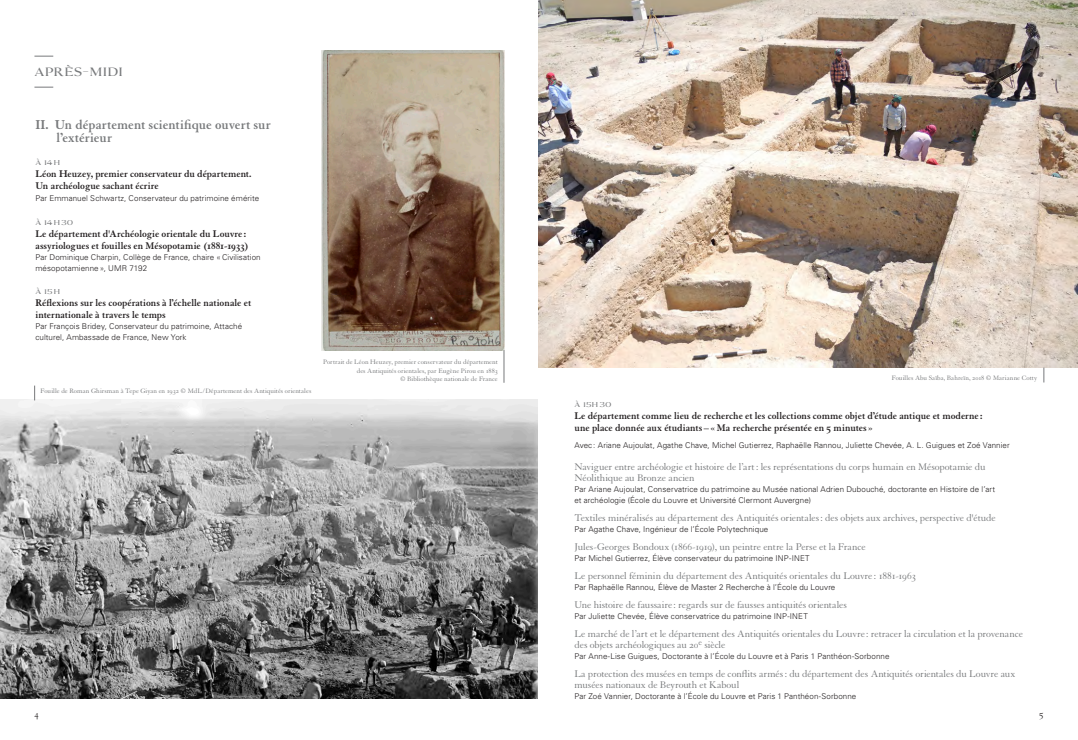
<style>
.page{position:relative;width:1078px;height:740px;background:#fff}
.page>*{position:absolute;margin:0;border:0;box-sizing:border-box;transform-origin:0 0}
.t1{font:700 14px/13px "Granjon LT Std";letter-spacing:.005em;color:#77797b}
.t2{font:12px "Louvre Serif Med SC950";letter-spacing:-.025em;color:#77797b}
.t3{font:10.5px/11px "Granjon LT Std";letter-spacing:-.015em;color:#77797b}
.t4{font:700 10.5px/12px "Granjon LT Std";color:#231f20}
.t5{font:10.5px/11px "Granjon LT Std";letter-spacing:.005em;color:#77797b}
.t6{font:10.5px "Granjon LT Std";letter-spacing:-.035em;color:#77797b}
.t7{font:10px "Granjon LT Std";color:#231f20}
.t8{font:300 8px/11px "Univers LT Std";letter-spacing:.01em;color:#231f20}
.t9{font:7px/8.4px "Granjon LT Std";color:#77797b;text-align:right}
.t10{font:7px "Louvre Serif Med SC950";letter-spacing:.015em;color:#77797b}
</style>
<div class="page">
<svg style="left:34px;top:56px;width:19px;height:1px"></svg>
<svg style="left:34px;top:87px;width:19px;height:1px"></svg>
<img style="left:322px;top:50px;width:182px;height:300px">
<img style="left:0;top:400px;width:537px;height:298px">
<img style="left:539px;top:0;width:538px;height:368px">
<hr style="left:503px;top:350px;width:1px;height:33px;background:#77797b">
<svg style="left:34px;top:386px;width:1px;height:14px"></svg>
<svg style="left:1043px;top:368px;width:1px;height:14px"></svg>
<h2 class="t2" style="left:34px;top:64px;width:90px">APRÈS-MIDI</h2>
<h1 class="t1" style="left:57px;top:118px;width:215px;text-indent:-21px">II. Un département scientifique ouvert sur l’extérieur</h1>
<p class="t10" style="left:35px;top:158px;width:26px">À 14H</p>
<h3 class="t4" style="left:35px;top:168px;width:217px">Léon Heuzey, premier conservateur du département.<br>Un archéologue sachant écrire</h3>
<p class="t8" style="left:35px;top:193px;width:225px">Par Emmanuel Schwartz, Conservateur du patrimoine émérite</p>
<p class="t10" style="left:35px;top:218px;width:39px">À 14H30</p>
<h3 class="t4" style="left:35px;top:228px;width:215px">Le département d'Archéologie orientale du Louvre : assyriologues et fouilles en Mésopotamie (1881-1933)</h3>
<p class="t8" style="left:35px;top:252px;width:227px">Par Dominique Charpin, Collège de France, chaire «Civilisation mésopotamienne», UMR 7192</p>
<p class="t10" style="left:35px;top:287px;width:26px">À 15H</p>
<h3 class="t4" style="left:35px;top:297px;width:217px">Réflexions sur les coopérations à l’échelle nationale et internationale à travers le temps</h3>
<p class="t8" style="left:35px;top:321px;width:208px">Par François Bridey, Conservateur du patrimoine, Attaché culturel, Ambassade de France, New York</p>
<p class="t9" style="left:40px;top:387px;width:272px">Fouille de Roman Ghirsman à Tepe Giyan en 1932 © MdL/Département des Antiquités orientales</p>
<p class="t9" style="left:323px;top:358px;width:176px">Portrait de Léon Heuzey, premier conservateur du département des Antiquités orientales, par Eugène Pirou en 1883<br>© Bibliothèque nationale de France</p>
<p class="t9" style="left:891px;top:374px;width:147px">Fouilles Abu Saïba, Bahreïn, 2018 © Marianne Cotty</p>
<p class="t10" style="left:574px;top:400px;width:39px">À 15H30</p>
<h3 class="t4" style="left:574px;top:410px;width:409px">Le département comme lieu de recherche et les collections comme objet d’étude antique et moderne : une place donnée aux étudiants –«Ma recherche présentée en 5 minutes »</h3>
<p class="t8" style="left:574px;top:440px;width:436px">Avec: Ariane Aujoulat, Agathe Chave, Michel Gutierrez, Raphaëlle Rannou, Juliette Chevée, A. L. Guigues et Zoé Vannier</p>
<h3 class="t3" style="left:574px;top:461px;width:412px">Naviguer entre archéologie et histoire de l’art: les représentations du corps humain en Mésopotamie du<br>Néolithique au Bronze ancien</h3>
<p class="t8" style="left:574px;top:484px;width:422px">Par Ariane Aujoulat, Conservatrice du patrimoine au Musée national Adrien Dubouché, doctorante en Histoire de l’art et archéologie (École du Louvre et Université Clermont Auvergne)</p>
<h3 class="t3" style="left:574px;top:512px;width:422px">Textiles minéralisés au département des Antiquités orientales: des objets aux archives, perspective d'étude</h3>
<p class="t8" style="left:574px;top:524px;width:195px">Par Agathe Chave, Ingénieur de l’École Polytechnique</p>
<h3 class="t6" style="left:574px;top:541px;width:293px">Jules-Georges Bondoux (1866-1919), un peintre entre la Perse et la France</h3>
<p class="t8" style="left:574px;top:553px;width:237px">Par Michel Gutierrez, Élève conservateur du patrimoine INP-INET</p>
<h3 class="t3" style="left:574px;top:570px;width:343px">Le personnel féminin du département des Antiquités orientales du Louvre : 1881-1963</h3>
<p class="t8" style="left:574px;top:582px;width:262px">Par Raphaëlle Rannou, Élève de Master 2 Recherche à l’École du Louvre</p>
<h3 class="t3" style="left:574px;top:599px;width:274px">Une histoire de faussaire : regards sur de fausses antiquités orientales</h3>
<p class="t8" style="left:574px;top:611px;width:235px">Par Juliette Chevée, Élève conservatrice du patrimoine INP-INET</p>
<h3 class="t3" style="left:574px;top:628px;width:450px">Le marché de l’art et le département des Antiquités orientales du Louvre : retracer la circulation et la provenance des objets archéologiques au 20<sup>e</sup> siècle</h3>
<p class="t8" style="left:574px;top:651px;width:316px">Par Anne-Lise Guigues, Doctorante à l’École du Louvre et à Paris 1 Panthéon-Sorbonne</p>
<h3 class="t5" style="left:574px;top:668px;width:442px">La protection des musées en temps de conflits armés: du département des Antiquités orientales du Louvre aux musées nationaux de Beyrouth et Kaboul</h3>
<p class="t8" style="left:574px;top:691px;width:283px">Par Zoé Vannier, Doctorante à l’École du Louvre et Paris 1 Panthéon-Sorbonne</p>
<p class="t7" style="left:34px;top:708px;width:6px">4</p>
<p class="t7" style="left:1038px;top:708px;width:6px">5</p>
</div>
